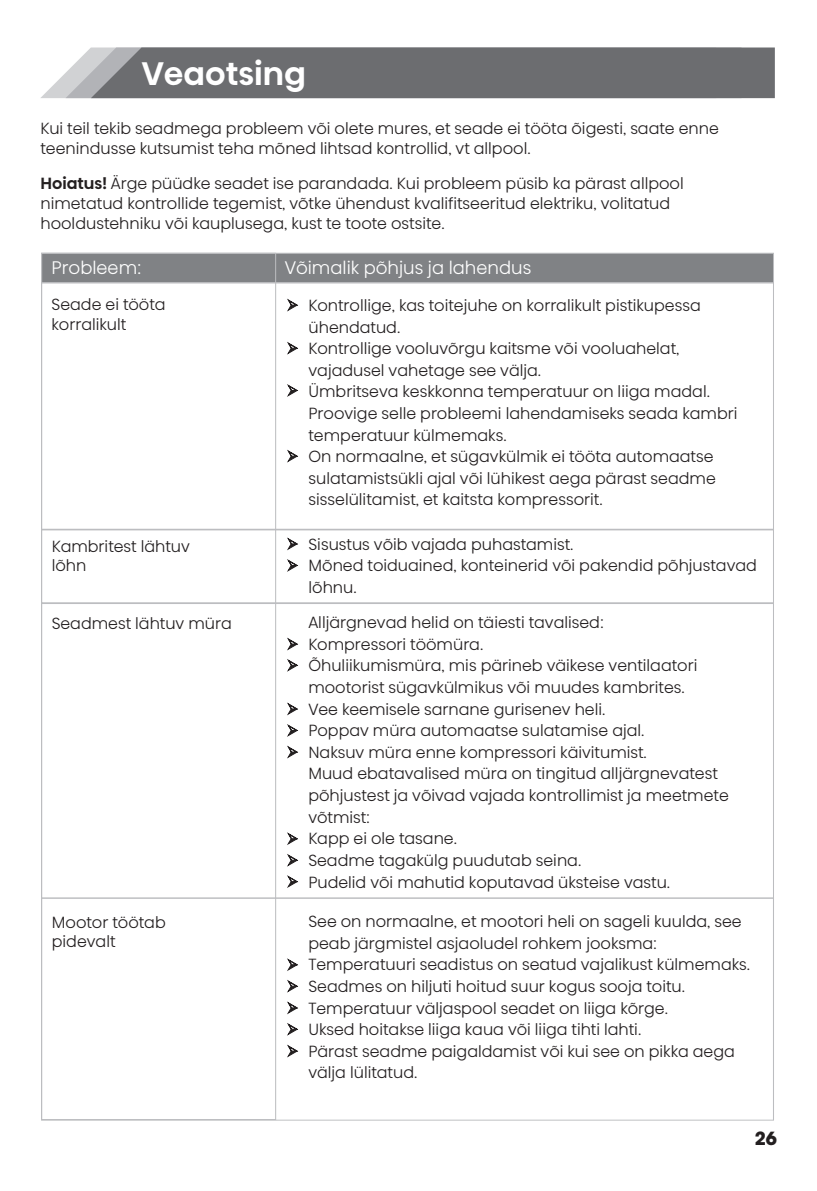
<style>
.page{position:relative;width:817px;height:1191px;background:#fff}
.page>*{position:absolute;margin:0;border:0;box-sizing:border-box;transform-origin:0 0}
.t1{font:500 32px "Hisense Alfabet";color:#fff}
.t2{font:300 18px "Hisense Alfabet";color:#fff}
.t3{font:700 18px "ITC Avant Garde Std";color:#231f20}
.t4{font:300 16px/21.6px "Hisense Alfabet";color:#231f20}
.s1{font-weight:500}
</style>
<div class="page">
<div style="left:41px;top:253px;width:732px;height:30px;background:#808285;border:1px solid #bcbdc0"></div>
<div style="left:41px;top:529px;width:733px;height:74px;border:1px solid #bcbdc0"></div>
<div style="left:41px;top:253px;width:235px;height:867px;border:1px solid #bcbdc0"></div>
<svg style="left:41px;top:47px;width:733px;height:51px;background:#77787b"></svg>
<svg style="left:287px;top:299px;width:11px;height:12px"></svg>
<svg style="left:287px;top:342px;width:11px;height:12px"></svg>
<svg style="left:287px;top:384px;width:11px;height:12px"></svg>
<svg style="left:287px;top:450px;width:11px;height:12px"></svg>
<svg style="left:287px;top:537px;width:11px;height:12px"></svg>
<svg style="left:287px;top:559px;width:11px;height:12px"></svg>
<svg style="left:287px;top:638px;width:11px;height:12px"></svg>
<svg style="left:287px;top:659px;width:11px;height:12px"></svg>
<svg style="left:287px;top:702px;width:11px;height:12px"></svg>
<svg style="left:287px;top:724px;width:11px;height:12px"></svg>
<svg style="left:287px;top:745px;width:11px;height:12px"></svg>
<svg style="left:287px;top:832px;width:11px;height:12px"></svg>
<svg style="left:287px;top:854px;width:11px;height:12px"></svg>
<svg style="left:287px;top:875px;width:11px;height:12px"></svg>
<svg style="left:287px;top:958px;width:11px;height:12px"></svg>
<svg style="left:287px;top:980px;width:11px;height:12px"></svg>
<svg style="left:287px;top:1001px;width:11px;height:12px"></svg>
<svg style="left:287px;top:1023px;width:11px;height:12px"></svg>
<svg style="left:287px;top:1044px;width:11px;height:12px"></svg>
<h1 class="t1" style="left:142px;top:51px;width:166px">Veaotsing</h1>
<p class="t4" style="left:40px;top:116px;width:679px;line-height:20px">Kui teil tekib seadmega probleem või olete mures, et seade ei tööta õigesti, saate enne teenindusse kutsumist teha mõned lihtsad kontrollid, vt allpool.</p>
<p class="t4" style="left:40px;top:170px;width:644px;line-height:20px"><span class="s1">Hoiatus!</span> Ärge püüdke seadet ise parandada. Kui probleem püsib ka pärast allpool nimetatud kontrollide tegemist, võtke ühendust kvalifitseeritud elektriku, volitatud hooldustehniku või kauplusega, kust te toote ostsite.</p>
<p class="t2" style="left:52px;top:251px;width:91px">Probleem:</p>
<p class="t4" style="left:51px;top:292px;width:116px;line-height:19.2px">Seade ei tööta korralikult</p>
<p class="t2" style="left:284px;top:251px;width:248px">Võimalik põhjus ja lahendus</p>
<p class="t4" style="left:308px;top:292px;width:430px">Kontrollige, kas toitejuhe on korralikult pistikupessa ühendatud.<br>Kontrollige vooluvõrgu kaitsme või vooluahelat, vajadusel vahetage see välja.<br>Ümbritseva keskkonna temperatuur on liiga madal.<br>Proovige selle probleemi lahendamiseks seada kambri temperatuur külmemaks.<br>On normaalne, et sügavkülmik ei tööta automaatse sulatamistsükli ajal või lühikest aega pärast seadme sisselülitamist, et kaitsta kompressorit.</p>
<p class="t4" style="left:52px;top:534px;width:140px;line-height:19.2px">Kambritest lähtuv lõhn</p>
<p class="t4" style="left:308px;top:531px;width:450px">Sisustus võib vajada puhastamist.<br>Mõned toiduained, konteinerid või pakendid põhjustavad lõhnu.</p>
<p class="t4" style="left:52px;top:609px;width:181px">Seadmest lähtuv müra</p>
<p class="t4" style="left:308px;top:609px;width:422px">Alljärgnevad helid on täiesti tavalised:<br>Kompressori töömüra.<br>Õhuliikumismüra, mis pärineb väikese ventilaatori mootorist sügavkülmikus või muudes kambrites.<br>Vee keemisele sarnane gurisenev heli.<br>Poppav müra automaatse sulatamise ajal.<br>Naksuv müra enne kompressori käivitumist.<br>Muud ebatavalised müra on tingitud alljärgnevatest põhjustest ja võivad vajada kontrollimist ja meetmete võtmist:<br>Kapp ei ole tasane.<br>Seadme tagakülg puudutab seina.<br>Pudelid või mahutid koputavad üksteise vastu.</p>
<p class="t4" style="left:52px;top:910px;width:115px;line-height:19.2px">Mootor töötab pidevalt</p>
<p class="t4" style="left:308px;top:908px;width:443px">See on normaalne, et mootori heli on sageli kuulda, see peab järgmistel asjaoludel rohkem jooksma:<br>Temperatuuri seadistus on seatud vajalikust külmemaks.<br>Seadmes on hiljuti hoitud suur kogus sooja toitu.<br>Temperatuur väljaspool seadet on liiga kõrge.<br>Uksed hoitakse liiga kaua või liiga tihti lahti.<br>Pärast seadme paigaldamist või kui see on pikka aega välja lülitatud.</p>
<p class="t3" style="left:754px;top:1126px;width:24px">26</p>
</div>
